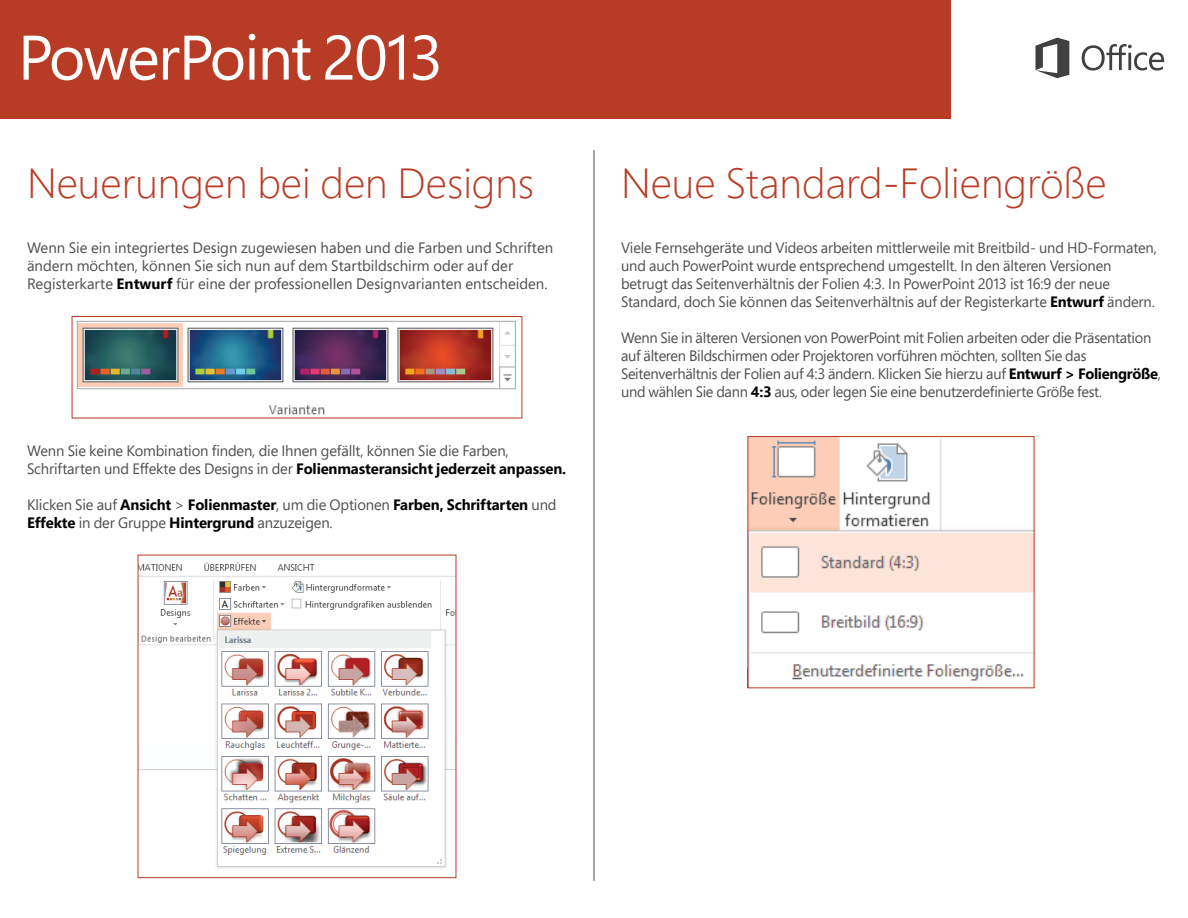
<style>
.page{position:relative;width:1188px;height:918px;background:#fff}
.page>*{position:absolute;margin:0;border:0;box-sizing:border-box;transform-origin:0 0}
.t1{font:300 42px "Segoe Pro";color:#b83c25}
.t2{font:15px/18px "Segoe Pro";letter-spacing:-.01em;color:#504f4f}
.t3{font:700 15px/18px "Segoe Pro";letter-spacing:-.01em;color:#040503}
.s1{font-weight:700;color:#040503}
.s2{font-weight:400;color:#504f4f}
</style>
<div class="page">
<div style="left:0;top:0;width:950px;height:119px;background:#b83c25"></div>
<svg style="left:1082px;top:44px;width:82px;height:27px"></svg>
<svg style="left:1035px;top:38px;width:34px;height:40px"></svg>
<svg style="left:24px;top:36px;width:133px;height:44px"></svg>
<svg style="left:163px;top:36px;width:80px;height:44px"></svg>
<svg style="left:249px;top:34px;width:6px;height:46px"></svg>
<svg style="left:263px;top:39px;width:47px;height:41px"></svg>
<svg style="left:325px;top:35px;width:79px;height:45px"></svg>
<svg style="left:413px;top:35px;width:25px;height:45px"></svg>
<img style="left:750px;top:438px;width:282px;height:243px">
<hr style="left:594px;top:150px;width:1px;height:731px;background:#504f4f">
<img style="left:140px;top:562px;width:314px;height:307px">
<img style="left:76px;top:320px;width:440px;height:95px">
<div style="left:72px;top:316px;width:450px;height:102px;border:1px solid #b83c25"></div>
<h1 class="t1" style="left:27px;top:154px;width:509px">Neuerungen bei den Designs</h1>
<p class="t2" style="left:27px;top:238px;width:528px">Wenn Sie ein integriertes Design zugewiesen haben und die Farben und Schriften ändern möchten, können Sie sich nun auf dem Startbildschirm oder auf der<br>Registerkarte <span class="s1">Entwurf</span> für eine der professionellen Designvarianten entscheiden.</p>
<p class="t2" style="left:27px;top:442px;width:541px">Wenn Sie keine Kombination finden, die Ihnen gefällt, können Sie die Farben,<br>Schriftarten und Effekte des Designs in der <span class="s1">Folienmasteransicht jederzeit anpassen.</span></p>
<p class="t3" style="left:27px;top:496px;width:531px"><span class="s2">Klicken Sie auf</span> Ansicht <span class="s2">&gt;</span> Folienmaster<span class="s2">, um die Optionen</span> Farben, Schriftarten <span class="s2">und<br></span>Effekte <span class="s2">in der Gruppe</span> Hintergrund <span class="s2">anzuzeigen.</span></p>
<h1 class="t1" style="left:621px;top:154px;width:487px">Neue Standard-Foliengröße</h1>
<p class="t2" style="left:621px;top:238px;width:537px">Viele Fernsehgeräte und Videos arbeiten mittlerweile mit Breitbild- und HD-Formaten, und auch PowerPoint wurde entsprechend umgestellt. In den älteren Versionen betrugt das Seitenverhältnis der Folien 4:3. In PowerPoint 2013 ist 16:9 der neue Standard, doch Sie können das Seitenverhältnis auf der Registerkarte <span class="s1">Entwurf</span> ändern.</p>
<p class="t2" style="left:621px;top:328px;width:541px">Wenn Sie in älteren Versionen von PowerPoint mit Folien arbeiten oder die Präsentation auf älteren Bildschirmen oder Projektoren vorführen möchten, sollten Sie das Seitenverhältnis der Folien auf 4:3 ändern. Klicken Sie hierzu auf <span class="s1">Entwurf &gt; Foliengröße</span>, und wählen Sie dann <span class="s1">4:3</span> aus, oder legen Sie eine benutzerdefinierte Größe fest.</p>
</div>
